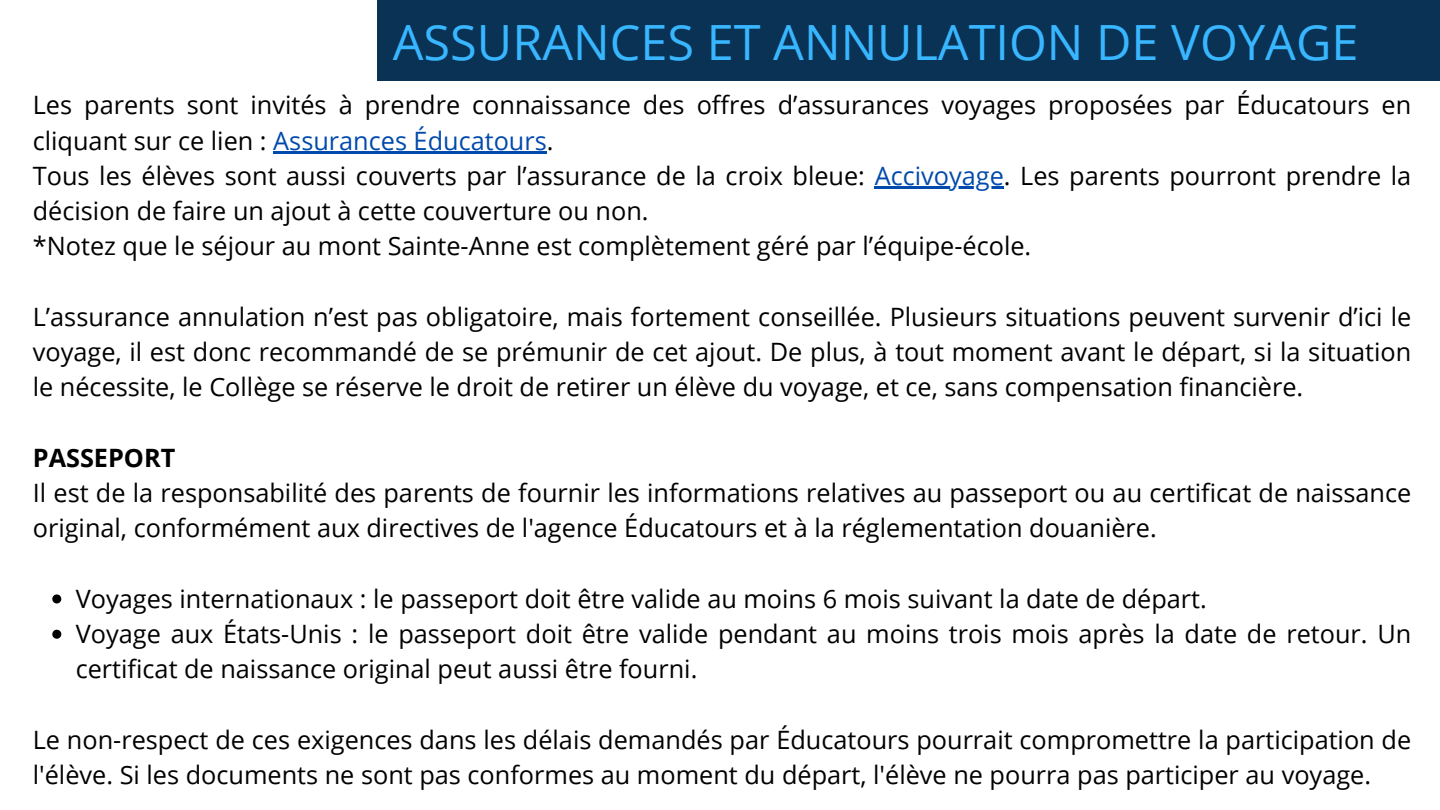
<style>
.page{position:relative;width:1440px;height:810px;background:#fff}
.page>*{position:absolute;margin:0;border:0;box-sizing:border-box;transform-origin:0 0}
.t1{font:48.6px "Open Sans";color:#38b6ff}
.t2{font:25.3px/35.2px "Open Sans";color:#000}
.t3{font:700 25.3px "Open Sans";color:#000}
.s1{color:#004aad}
</style>
<div class="page">
<hr style="left:273px;top:151px;width:274px;height:2px;background:#004aad">
<hr style="left:875px;top:186px;width:129px;height:3px;background:#004aad">
<svg style="left:52px;top:594px;width:9px;height:9px"></svg>
<svg style="left:52px;top:630px;width:9px;height:9px"></svg>
<div style="left:377px;top:0;width:1063px;height:81px;background:#093254"></div>
<p class="t1" style="left:393px;top:8px;width:967px">ASSURANCES ET ANNULATION DE VOYAGE</p>
<h1 class="t2" style="left:33px;top:87px;width:1380px">Les parents sont invités à prendre connaissance des offres d’assurances voyages proposées par Éducatours en cliquant sur ce lien : <span class="s1">Assurances Éducatours</span>.</h1>
<p class="t2" style="left:33px;top:158px;width:1380px">Tous les élèves sont aussi couverts par l’assurance de la croix bleue: <span class="s1">Accivoyage</span>. Les parents pourront prendre la</p>
<p class="t2" style="left:33px;top:193px;width:1000px">décision de faire un ajout à cette couverture ou non.<br>*Notez que le séjour au mont Sainte-Anne est complètement géré par l’équipe-école.</p>
<p class="t2" style="left:33px;top:299px;width:1380px;text-align:justify">L’assurance annulation n’est pas obligatoire, mais fortement conseillée. Plusieurs situations peuvent survenir d’ici le voyage, il est donc recommandé de se prémunir de cet ajout. De plus, à tout moment avant le départ, si la situation le nécessite, le Collège se réserve le droit de retirer un élève du voyage, et ce, sans compensation financière.</p>
<p class="t3" style="left:33px;top:440px;width:144px">PASSEPORT</p>
<p class="t2" style="left:33px;top:475px;width:1380px">Il est de la responsabilité des parents de fournir les informations relatives au passeport ou au certificat de naissance original, conformément aux directives de l'agence Éducatours et à la réglementation douanière.</p>
<p class="t2" style="left:76px;top:581px;width:1133px">Voyages internationaux : le passeport doit être valide au moins 6 mois suivant la date de départ.</p>
<p class="t2" style="left:76px;top:616px;width:1337px">Voyage aux États-Unis : le passeport doit être valide pendant au moins trois mois après la date de retour. Un certificat de naissance original peut aussi être fourni.</p>
<p class="t2" style="left:33px;top:722px;width:1380px">Le non-respect de ces exigences dans les délais demandés par Éducatours pourrait compromettre la participation de l'élève. Si les documents ne sont pas conformes au moment du départ, l'élève ne pourra pas participer au voyage.</p>
</div>
